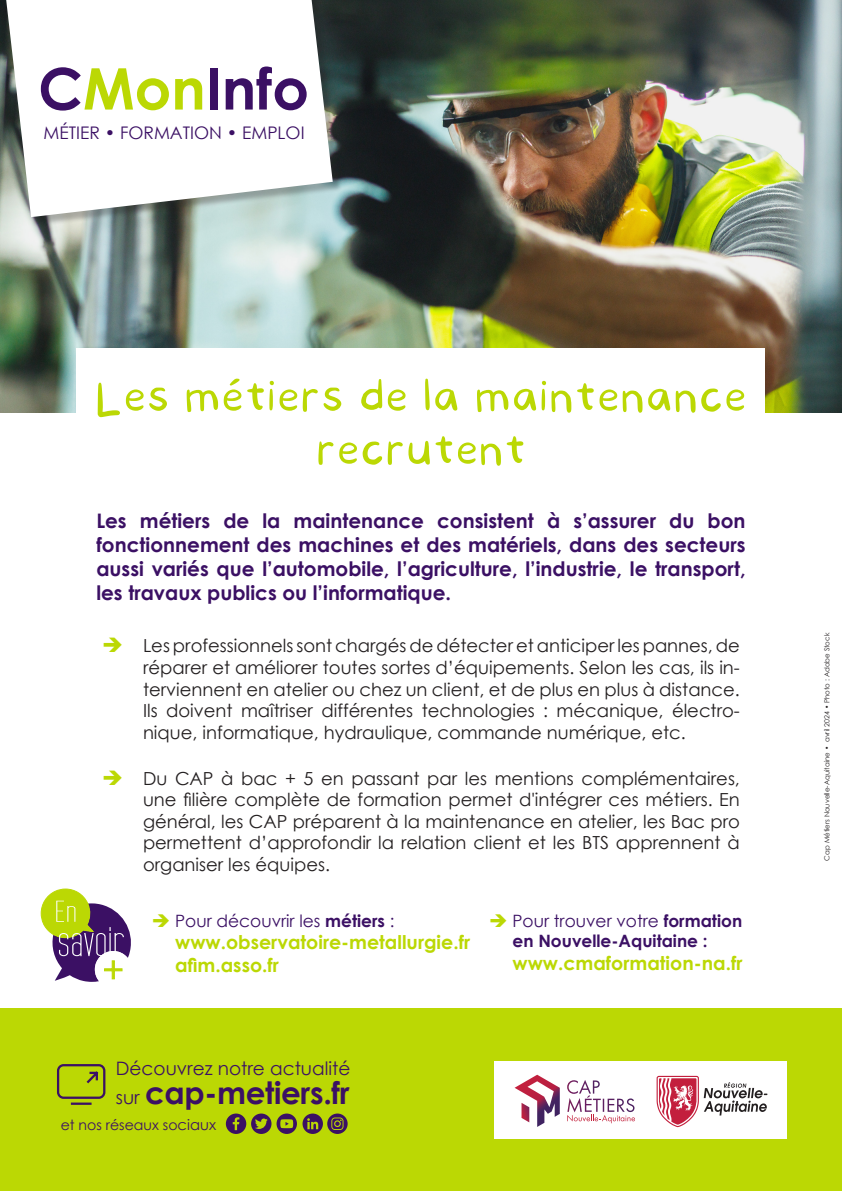
<style>
.page{position:relative;width:842px;height:1191px;background:#fff}
.page>*{position:absolute;margin:0;border:0;box-sizing:border-box;transform-origin:0 0}
.t1{font:59px/53px "Sunny";letter-spacing:-.01em;color:#bbd804;text-align:center}
.t2{font:700 57.4px "Century Gothic";color:#3b1064}
.t3{font:700 30.8px "Century Gothic";letter-spacing:-.01em;color:#3b1064}
.t4{font:700 20px/24px "Century Gothic";color:#3b1064;text-align:justify}
.t5{font:700 19px/22.8px "Century Gothic";color:#bbd804}
.t6{font:18.5px "Century Gothic";color:#3b1064}
.t7{font:18px/21.6px "Century Gothic";color:#231f20;text-align:justify}
.t8{font:17.3px "Century Gothic";color:#3b1064}
.t9{font:700 17px/20.4px "Century Gothic";color:#3b1064}
.t10{font:17px "Century Gothic";color:#3b1064}
.t11{font:14.1px "Century Gothic";color:#3b1064}
.t12{font:7px "Century Gothic";color:#231f20}
.s1{color:#bbd804}
.s2{font-weight:700}
.s3{font-weight:400}
.s4{font-weight:400;font-size:18.5px}
.s5{font-size:14.7px}
</style>
<div class="page">
<img style="left:0;top:0;width:842px;height:413px">
<div style="left:0;top:0;width:343px;height:227px;background:#231f20;opacity:.3"></div>
<svg style="left:6px;top:0;width:327px;height:217px"></svg>
<div style="left:77px;top:348px;width:688px;height:134px;background:#fff"></div>
<div style="left:0;top:1009px;width:842px;height:182px;background:#bbd804"></div>
<div style="left:495px;top:1061px;width:292px;height:77px;background:#fff"></div>
<svg style="left:567px;top:1080px;width:68px;height:43px"></svg>
<svg style="left:515px;top:1074px;width:45px;height:53px"></svg>
<svg style="left:657px;top:1075px;width:110px;height:52px"></svg>
<svg style="left:57px;top:1064px;width:49px;height:41px"></svg>
<svg style="left:226px;top:1113px;width:45px;height:21px"></svg>
<svg style="left:277px;top:1113px;width:71px;height:21px"></svg>
<svg style="left:230px;top:378px;width:10px;height:7px"></svg>
<svg style="left:40px;top:888px;width:91px;height:94px"></svg>
<p class="t2" style="left:38px;top:45px;width:272px">C<span class="s1">Mon</span>Info</p>
<p class="t8" style="left:44px;top:121px;width:263px">MÉTIER • FORMATION • EMPLOI</p>
<p class="t1" style="left:95px;top:375px;width:654px">Les metiers de la maintenance recrutent</p>
<p class="t4" style="left:96px;top:508px;width:651px">Les métiers de la maintenance consistent à s’assurer du bon fonctionnement des machines et des matériels, dans des secteurs aussi variés que l’automobile, l’agriculture, l’industrie, le transport, les travaux publics ou l’informatique.</p>
<p class="t7" style="left:143px;top:635px;width:598px;text-indent:-41px"><span class="s1">➔</span> Les professionnels sont chargés de détecter et anticiper les pannes, de réparer et améliorer toutes sortes d’équipements. Selon les cas, ils in&shy;terviennent en atelier ou chez un client, et de plus en plus à distance.<br>Ils doivent maîtriser différentes technologies : mécanique, électro&shy;nique, informatique, hydraulique, commande numérique, etc.</p>
<p class="t7" style="left:143px;top:767px;width:598px;text-indent:-41px"><span class="s1">➔</span> Du CAP à bac + 5 en passant par les mentions complémentaires, une filière complète de formation permet d'intégrer ces métiers. En général, les CAP préparent à la maintenance en atelier, les Bac pro permettent d’approfondir la relation client et les BTS apprennent à organiser les équipes.</p>
<p class="t10" style="left:152px;top:908px;width:244px"><span class="s1">➔</span> Pour découvrir les <span class="s2">métiers</span> :</p>
<p class="t5" style="left:175px;top:930px;width:296px">www.observatoire-metallurgie.fr afim.asso.fr</p>
<p class="t9" style="left:512px;top:909px;width:231px;text-indent:-23px"><span class="s1">➔</span> <span class="s3">Pour trouver votre</span> formation en Nouvelle-Aquitaine :</p>
<p class="t5" style="left:512px;top:950px;width:231px">www.cmaformation-na.fr</p>
<p class="t6" style="left:116px;top:1055px;width:236px">Découvrez notre actualité</p>
<p class="t3" style="left:116px;top:1069px;width:235px"><span class="s4">sur</span> cap-metiers.fr</p>
<p class="t11" style="left:61px;top:1115px;width:157px">et nos réseaux so<span class="s5">ciaux</span></p>
<p class="t12" style="left:822px;top:860px;width:229px;rotate:-90deg">Cap Métiers Nouvelle-Aquitaine • avril 2024 • Photo : Adobe Stock</p>
</div>
